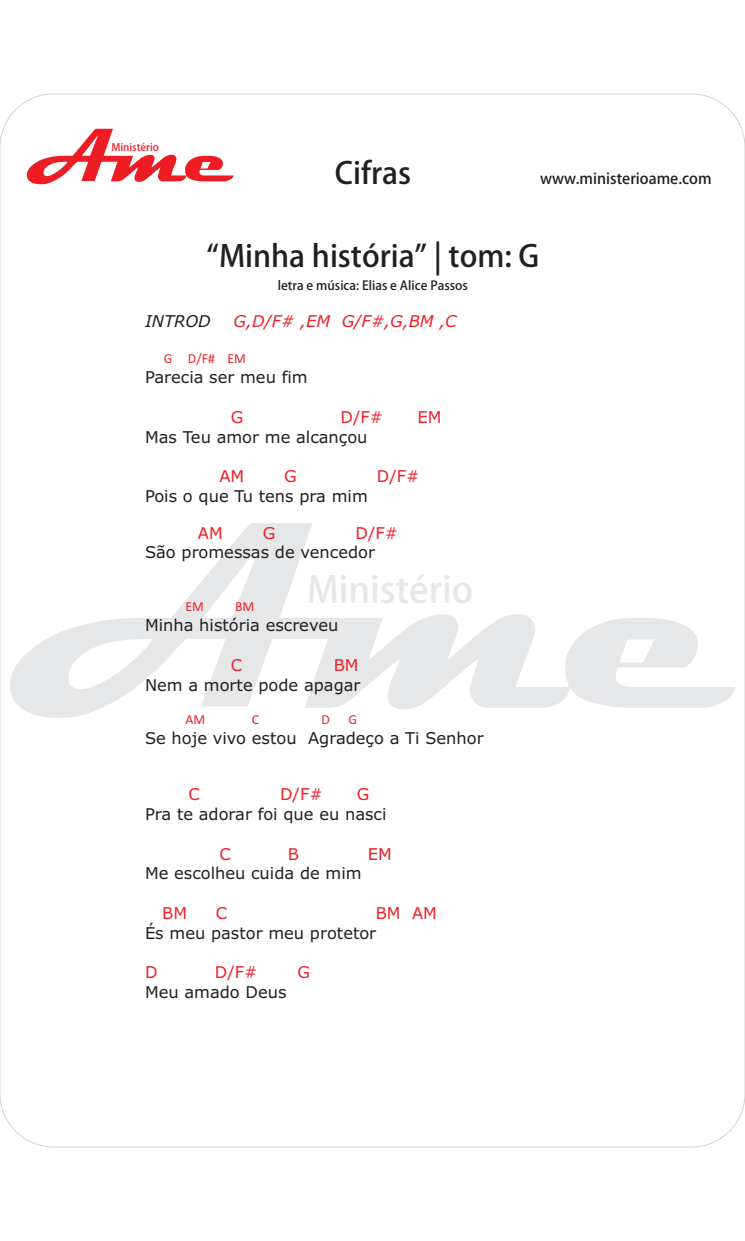
<style>
.page{position:relative;width:745px;height:1241px;background:#fff}
.page>*{position:absolute;margin:0;border:0;box-sizing:border-box;transform-origin:0 0}
.t1{font:36.38px "Koz Go Pro";color:#e6e7e9}
.t2{font:30px "Koz Go Pro";color:#231f20}
.t3{font:16.25px "Verdana";color:#231f20}
.t4{font:16.25px "Verdana";color:#ee2028}
.t5{font:italic 16.25px "Verdana";color:#ee2028}
.t6{font:italic 16.25px "Verdana";color:#231f20}
.t7{font:15px "Koz Go Pro";color:#231f20}
.t8{font:13.75px "Calibri";color:#ee2028}
.t9{font:12.5px "Koz Go Pro";color:#231f20}
.t10{font:10.38px "Koz Go Pro";color:#ee1d23}
</style>
<div class="page">
<svg style="left:10px;top:523px;width:724px;height:194px"></svg>
<svg style="left:27px;top:129px;width:206px;height:55px"></svg>
<p class="t10" style="left:111px;top:142px;width:49px">Ministério</p>
<h2 class="t2" style="left:335px;top:157px;width:78px">Cifras</h2>
<p class="t7" style="left:540px;top:171px;width:173px">www.ministerioame.com</p>
<h2 class="t2" style="left:206px;top:240px;width:334px">“Minha história” | tom: G</h2>
<p class="t9" style="left:277px;top:279px;width:191px">letra e música: Elias e Alice Passos</p>
<p class="t5" style="left:233px;top:314px;width:224px">G,D/F# ,EM G/F#,G,BM ,C</p>
<p class="t8" style="left:163px;top:353px;width:84px">G D/F# EM</p>
<p class="t6" style="left:145px;top:314px;width:67px">INTROD</p>
<p class="t3" style="left:145px;top:371px;width:164px">Parecia ser meu fim</p>
<p class="t4" style="left:231px;top:410px;width:14px">G</p>
<p class="t4" style="left:340px;top:410px;width:44px">D/F#</p>
<p class="t4" style="left:417px;top:410px;width:25px">EM</p>
<p class="t3" style="left:145px;top:430px;width:224px">Mas Teu amor me alcançou</p>
<p class="t4" style="left:219px;top:469px;width:26px">AM</p>
<p class="t4" style="left:284px;top:469px;width:14px">G</p>
<p class="t4" style="left:376px;top:469px;width:44px">D/F#</p>
<p class="t3" style="left:145px;top:489px;width:224px">Pois o que Tu tens pra mim</p>
<p class="t4" style="left:198px;top:526px;width:26px">AM</p>
<p class="t4" style="left:263px;top:526px;width:14px">G</p>
<p class="t4" style="left:355px;top:526px;width:44px">D/F#</p>
<p class="t3" style="left:145px;top:545px;width:231px">São promessas de vencedor</p>
<p class="t8" style="left:185px;top:601px;width:20px">EM</p>
<p class="t8" style="left:235px;top:601px;width:21px">BM</p>
<h1 class="t1" style="left:307px;top:570px;width:168px">Ministério</h1>
<p class="t3" style="left:145px;top:619px;width:195px">Minha história escreveu</p>
<p class="t4" style="left:231px;top:658px;width:13px">C</p>
<p class="t4" style="left:333px;top:658px;width:26px">BM</p>
<p class="t3" style="left:145px;top:678px;width:217px">Nem a morte pode apagar</p>
<p class="t3" style="left:145px;top:731px;width:340px">Se hoje vivo estou Agradeço a Ti Senhor</p>
<p class="t8" style="left:185px;top:713px;width:21px">AM</p>
<p class="t8" style="left:252px;top:713px;width:9px">C</p>
<p class="t8" style="left:321px;top:713px;width:10px">D</p>
<p class="t8" style="left:348px;top:713px;width:10px">G</p>
<p class="t4" style="left:188px;top:787px;width:13px">C</p>
<p class="t4" style="left:280px;top:787px;width:44px">D/F#</p>
<p class="t4" style="left:357px;top:787px;width:14px">G</p>
<p class="t3" style="left:145px;top:807px;width:243px">Pra te adorar foi que eu nasci</p>
<p class="t4" style="left:219px;top:847px;width:13px">C</p>
<p class="t4" style="left:288px;top:847px;width:13px">B</p>
<p class="t4" style="left:367px;top:847px;width:25px">EM</p>
<p class="t3" style="left:145px;top:866px;width:218px">Me escolheu cuida de mim</p>
<p class="t4" style="left:162px;top:906px;width:26px">BM</p>
<p class="t4" style="left:215px;top:906px;width:13px">C</p>
<p class="t4" style="left:375px;top:906px;width:63px">BM AM</p>
<p class="t3" style="left:145px;top:926px;width:232px">És meu pastor meu protetor</p>
<p class="t4" style="left:145px;top:965px;width:14px">D</p>
<p class="t4" style="left:215px;top:965px;width:44px">D/F#</p>
<p class="t4" style="left:297px;top:965px;width:14px">G</p>
<p class="t3" style="left:145px;top:985px;width:143px">Meu amado Deus</p>
</div>
